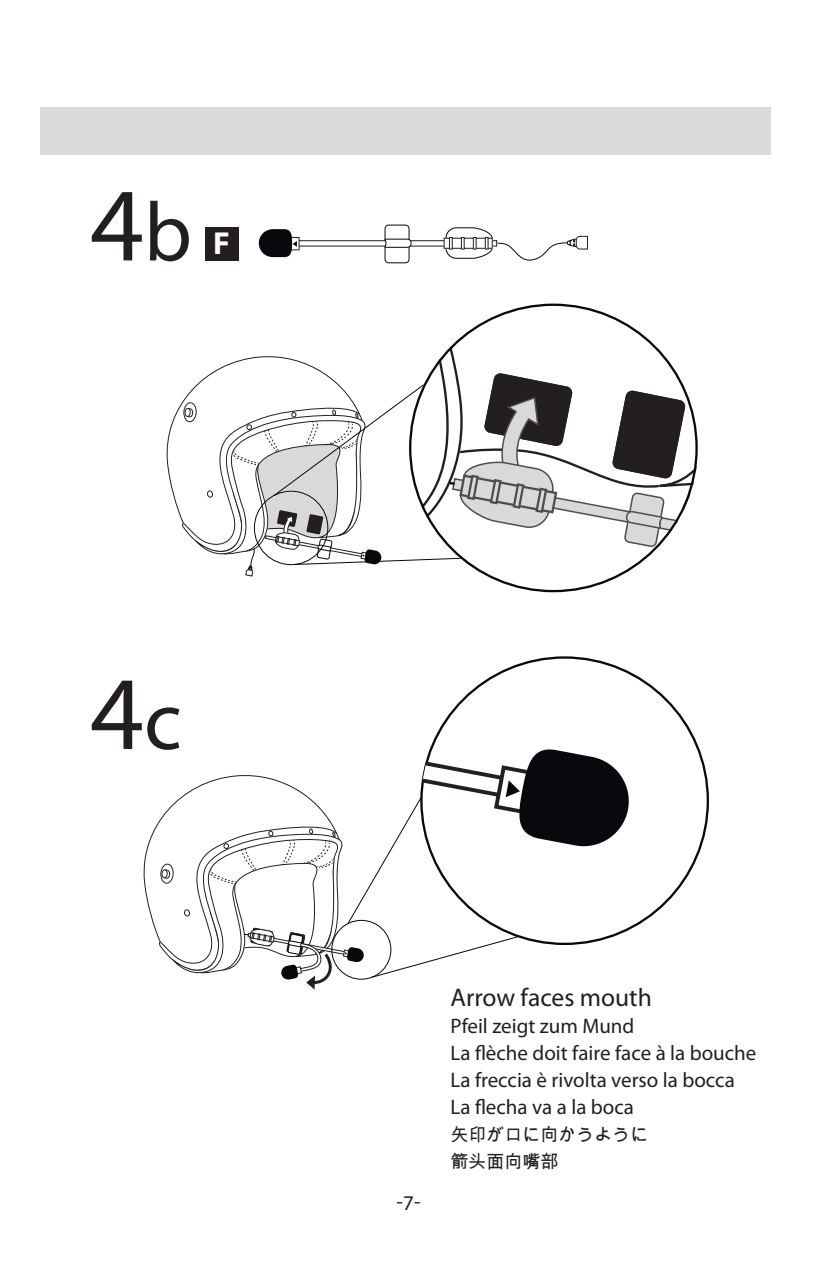
<style>
.page{position:relative;width:817px;height:1285px;background:#fff}
.page>*{position:absolute;margin:0;border:0;box-sizing:border-box;transform-origin:0 0}
.t1{font:84px "Myriad Pro";color:#231f20}
.t2{font:700 31.8px "Myriad Pro";color:#fff}
.t3{font:25.5px "Myriad Pro";color:#231f20}
.t4{font:21px/27px "Myriad Pro";color:#231f20}
.t5{font:18px/27px "Arial Unicode MS";color:#231f20}
.s1{font-size:105px}
</style>
<div class="page">
<div style="left:40px;top:107px;width:730px;height:48px;background:#dadbda"></div>
<div style="left:205px;top:227px;width:33px;height:33px;background:#231f20"></div>
<svg style="left:409px;top:306px;width:288px;height:286px"></svg>
<svg style="left:143px;top:657px;width:489px;height:332px"></svg>
<svg style="left:259px;top:224px;width:329px;height:39px"></svg>
<svg style="left:166px;top:356px;width:216px;height:221px"></svg>
<div style="left:254px;top:491px;width:74px;height:74px;border:1px solid #08080d;border-radius:50%"></div>
<h1 class="t1" style="left:90px;top:180px;width:103px">b<span class="s1">4</span></h1>
<h2 class="t2" style="left:213px;top:223px;width:18px">F</h2>
<h1 class="t1" style="left:90px;top:668px;width:93px">c<span class="s1">4</span></h1>
<p class="t4" style="left:396px;top:1188px;width:26px">-7-</p>
<p class="t3" style="left:450px;top:981px;width:203px">Arrow faces mouth</p>
<p class="t4" style="left:450px;top:1011px;width:307px">Pfeil zeigt zum Mund<br>La flèche doit faire face laà bouche<br>La freccia è rivolta verso la bocca<br>La flecha va laa boca</p>
<p class="t5" style="left:450px;top:1120px;width:199px">矢印が口に向かうように箭头面向嘴部</p>
</div>
